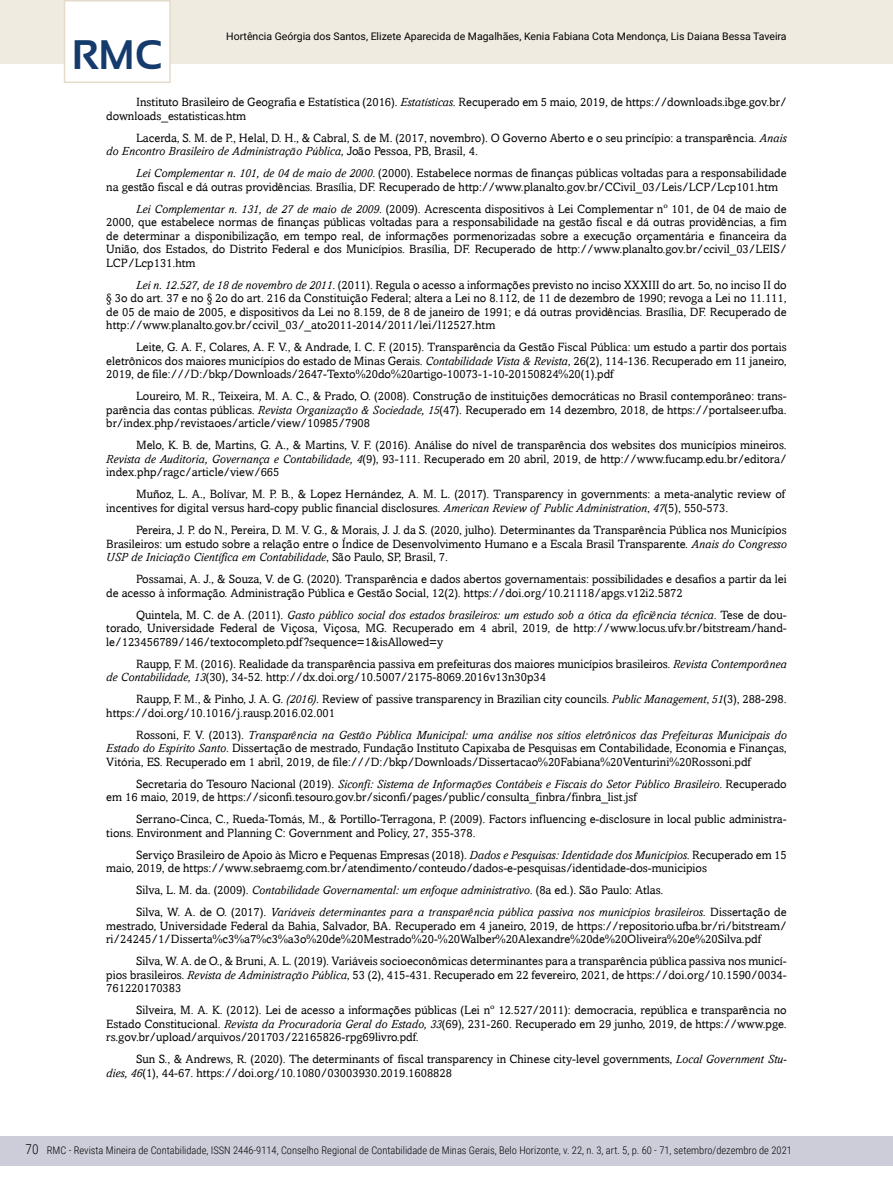
<style>
.page{position:relative;width:893px;height:1191px;background:#fff}
.page>*{position:absolute;margin:0;border:0;box-sizing:border-box;transform-origin:0 0}
.t1{font:700 41.25px "Sansation";color:#143b6b}
.t2{font:300 13.5px "Roboto Condensed";color:#000}
.t3{font:12px/13.5px "Amasis";color:#000}
.t4{font:italic 12px/22px "Amasis";color:#000}
.t5{font:300 10.5px "Roboto Condensed";color:#000}
.t6{font:10.5px "Roboto";color:#000}
.s1{font-style:italic}
.s2{font-style:normal}
</style>
<div class="page">
<div style="left:0;top:1135px;width:893px;height:30px;background:#cdcdda"></div>
<div style="left:0;top:0;width:893px;height:64px;background:#efebe1"></div>
<div style="left:64px;top:0;width:107px;height:83px;background:#fff;border:2px solid #e4dcca"></div>
<h1 class="t1" style="left:72px;top:32px;width:92px">RMC</h1>
<p class="t6" style="left:226px;top:29px;width:562px">Hortência Geórgia dos Santos, Elizete Aparecida de Magalhães, Kenia Fabiana Cota Mendonça, Lis Daiana Bessa Taveira</p>
<p class="t3" style="left:106px;top:95px;width:682px;text-indent:30px">Instituto Brasileiro de Geografia e Estatística (2016). <span class="s1">Estatísticas</span>. Recuperado em 5 maio, 2019, de https://downloads.ibge.gov.br/ downloads_estatisticas.htm</p>
<p class="t3" style="left:106px;top:131px;width:682px;text-indent:30px">Lacerda, S. M. de P., Helal, D. H., &amp; Cabral, S. de M. (2017, novembro). O Governo Aberto e o seu princípio: a transparência. <span class="s1">Anais do Encontro Brasileiro de Administração Pública</span>, João Pessoa, PB, Brasil, 4.</p>
<p class="t3" style="left:106px;top:166px;width:682px;text-indent:30px"><span class="s1">Lei Complementar n. 101, de 04 de maio de 2000</span>. (2000). Estabelece normas de finanças públicas voltadas para a responsabilidade na gestão fiscal e dá outras providências. Brasília, DF. Recuperado de http://www.planalto.gov.br/CCivil_03/Leis/LCP/Lcp101.htm</p>
<p class="t3" style="left:106px;top:202px;width:682px;text-align:justify;text-indent:30px"><span class="s1">Lei Complementar n. 131, de 27 de maio de 2009</span>. (2009). Acrescenta dispositivos à Lei Complementar nº 101, de 04 de maio de 2000, que estabelece normas de finanças públicas voltadas para a responsabilidade na gestão fiscal e dá outras providências, a fim de determinar a disponibilização, em tempo real, de informações pormenorizadas sobre a execução orçamentária e financeira da União, dos Estados, do Distrito Federal e dos Municípios. Brasília, DF. Recuperado de http://www.planalto.gov.br/ccivil_03/LEIS/ LCP/Lcp131.htm</p>
<p class="t3" style="left:106px;top:278px;width:682px;text-align:justify;text-indent:30px"><span class="s1">Lei n. 12.527, de 18 de novembro de 2011</span>. (2011). Regula o acesso a informações previsto no inciso XXXIII do art. 5o, no inciso II do § 3o do art. 37 e no § 2o do art. 216 da Constituição Federal; altera a Lei no 8.112, de 11 de dezembro de 1990; revoga a Lei no 11.111, de 05 de maio de 2005, e dispositivos da Lei no 8.159, de 8 de janeiro de 1991; e dá outras providências. Brasília, DF. Recuperado de http://www.planalto.gov.br/ccivil_03/_ato2011-2014/2011/lei/l12527.htm</p>
<p class="t3" style="left:106px;top:340px;width:682px;text-align:justify;text-indent:30px">Leite, G. A. F., Colares, A. F. V., &amp; Andrade, I. C. F. (2015). Transparência da Gestão Fiscal Pública: um estudo a partir dos portais eletrônicos dos maiores municípios do estado de Minas Gerais. <span class="s1">Contabilidade Vista &amp; Revista</span>, 26(2), 114-136. Recuperado em 11 janeiro, 2019, de file:///D:/bkp/Downloads/2647-Texto%20do%20artigo-10073-1-10-20150824%20(1).pdf</p>
<p class="t3" style="left:106px;top:389px;width:682px;text-align:justify;text-indent:30px">Loureiro, M. R., Teixeira, M. A. C., &amp; Prado, O. (2008). Construção de instituições democráticas no Brasil contemporâneo: trans&shy;parência das contas públicas. <span class="s1">Revista Organização &amp; Sociedade, 15</span>(47). Recuperado em 14 dezembro, 2018, de https://portalseer.ufba. br/index.php/revistaoes/article/view/10985/7908</p>
<p class="t3" style="left:106px;top:438px;width:682px;text-align:justify;text-indent:30px">Melo, K. B. de, Martins, G. A., &amp; Martins, V. F. (2016). Análise do nível de transparência dos websites dos municípios mineiros.<br><span class="s1">Revista de Auditoria, Governança e Contabilidade, 4</span>(9), 93-111. Recuperado em 20 abril, 2019, de http://www.fucamp.edu.br/editora/ index.php/ragc/article/view/665</p>
<p class="t3" style="left:106px;top:487px;width:680px;text-indent:30px">Muñoz, L. A., Bolívar, M. P. B., &amp; Lopez Hernández, A. M. L. (2017). Transparency in governments: a meta-analytic review of incentives for digital versus hard-copy public financial disclosures. <span class="s1">American Review of Public Administration</span>, <span class="s1">47</span>(5), 550-573.</p>
<p class="t3" style="left:106px;top:523px;width:682px;text-align:justify;text-indent:30px">Pereira, J. P. do N., Pereira, D. M. V. G., &amp; Morais, J. J. da S. (2020, julho). Determinantes da Transparência Pública nos Municípios Brasileiros: um estudo sobre a relação entre o Índice de Desenvolvimento Humano e a Escala Brasil Transparente. <span class="s1">Anais do Congresso USP de Iniciação Científica em Contabilidade</span>, São Paulo, SP, Brasil, 7.</p>
<p class="t3" style="left:106px;top:572px;width:682px;text-indent:30px">Possamai, A. J., &amp; Souza, V. de G. (2020). Transparência e dados abertos governamentais: possibilidades e desafios a partir da lei de acesso à informação. Administração Pública e Gestão Social, 12(2). https://doi.org/10.21118/apgs.v12i2.5872</p>
<p class="t3" style="left:106px;top:607px;width:682px;text-align:justify;text-indent:30px">Quintela, M. C. de A. (2011). <span class="s1">Gasto público social dos estados brasileiros: um estudo sob a ótica da eficiência técnica</span>. Tese de dou&shy;torado, Universidade Federal de Viçosa, Viçosa, MG. Recuperado em 4 abril, 2019, de http://www.locus.ufv.br/bitstream/hand&shy;le/123456789/146/textocompleto.pdf ?sequence=1&amp;isAllowed=y</p>
<p class="t3" style="left:106px;top:656px;width:682px;text-indent:30px">Raupp, F. M. (2016). Realidade da transparência passiva em prefeituras dos maiores municípios brasileiros. <span class="s1">Revista Contemporânea de Contabilidade, 13</span>(30), 34-52. http://dx.doi.org/10.5007/2175-8069.2016v13n30p34</p>
<p class="t3" style="left:106px;top:692px;width:682px;text-indent:30px">Raupp, F. M., &amp; Pinho, J. A. G. <span class="s1">(2016).</span> Review of passive transparency in Brazilian city councils. <span class="s1">Public Management</span>, <span class="s1">51</span>(3), 288-298. https://doi.org/10.1016/j.rausp.2016.02.001</p>
<p class="t3" style="left:106px;top:727px;width:682px;text-align:justify;text-indent:30px">Rossoni, F. V. (2013). <span class="s1">Transparência na Gestão Pública Municipal: uma análise nos sítios eletrônicos das Prefeituras Municipais do Estado do Espírito Santo</span>. Dissertação de mestrado, Fundação Instituto Capixaba de Pesquisas em Contabilidade, Economia e Finanças, Vitória, ES. Recuperado em 1 abril, 2019, de file:///D:/bkp/Downloads/Dissertacao%20Fabiana%20Venturini%20Rossoni.pdf</p>
<p class="t3" style="left:106px;top:776px;width:682px;text-indent:30px">Secretaria do Tesouro Nacional (2019). <span class="s1">Siconfi: Sistema de Informações Contábeis e Fiscais do Setor Público Brasileiro</span>. Recuperado em 16 maio, 2019, de https://siconfi.tesouro.gov.br/siconfi/pages/public/consulta_finbra/finbra_list.jsf</p>
<p class="t3" style="left:106px;top:812px;width:682px;text-indent:30px">Serrano-Cinca, C., Rueda-Tomás, M., &amp; Portillo-Terragona, P. (2009). Factors influencing e-disclosure in local public administra&shy;tions. Environment and Planning C: Government and Policy, 27, 355-378.</p>
<p class="t3" style="left:106px;top:847px;width:682px;text-indent:30px">Serviço Brasileiro de Apoio às Micro e Pequenas Empresas (2018). <span class="s1">Dados e Pesquisas: Identidade dos Municípios</span>. Recuperado em 15 maio, 2019, de https://www.sebraemg.com.br/atendimento/conteudo/dados-e-pesquisas/identidade-dos-municipios</p>
<p class="t4" style="left:136px;top:879px;width:652px"><span class="s2">Silva, L. M. da. (2009).</span> Contabilidade Governamental: um enfoque administrativo<span class="s2">. (8a ed.). São Paulo: Atlas.<br>Silva, W. A. de O. (2017).</span> Variáveis determinantes para a transparência pública passiva nos municípios brasileiros<span class="s2">. Dissertação de</span></p>
<p class="t3" style="left:106px;top:918px;width:682px">mestrado, Universidade Federal da Bahia, Salvador, BA. Recuperado em 4 janeiro, 2019, de https://repositorio.ufba.br/ri/bitstream/ ri/24245/1/Disserta%c3%a7%c3%a3o%20de%20Mestrado%20-%20Walber%20Alexandre%20de%20Oliveira%20e%20Silva.pdf</p>
<p class="t3" style="left:106px;top:954px;width:682px;text-align:justify;text-indent:30px">Silva, W. A. de O., &amp; Bruni, A. L. (2019). Variáveis socioeconômicas determinantes para a transparência pública passiva nos municí&shy;pios brasileiros. <span class="s1">Revista de Administração Pública</span>, 53 (2), 415-431. Recuperado em 22 fevereiro, 2021, de https://doi.org/10.1590/0034- 761220170383</p>
<p class="t3" style="left:106px;top:1003px;width:682px;text-align:justify;text-indent:30px">Silveira, M. A. K. (2012). Lei de acesso a informações públicas (Lei nº 12.527/2011): democracia, república e transparência no Estado Constitucional. <span class="s1">Revista da Procuradoria Geral do Estado, 33</span>(69), 231-260. Recuperado em 29 junho, 2019, de https://www.pge. rs.gov.br/upload/arquivos/201703/22165826-rpg69livro.pdf.</p>
<p class="t3" style="left:106px;top:1052px;width:682px;text-indent:30px">Sun S., &amp; Andrews, R. (2020). The determinants of fiscal transparency in Chinese city-level governments, <span class="s1">Local Government Stu&shy;dies, 46</span>(1), 44-67. https://doi.org/10.1080/03003930.2019.1608828</p>
<p class="t2" style="left:26px;top:1140px;width:15px">70</p>
<p class="t5" style="left:47px;top:1143px;width:747px">RMC - Revista Mineira de Contabilidade, ISSN 2446-9114, Conselho Regional de Contabilidade de Minas Gerais, Belo Horizonte, v. 22, n. 3, art. 5, p. 60 - 71, setembro/dezembro de 2021</p>
</div>
